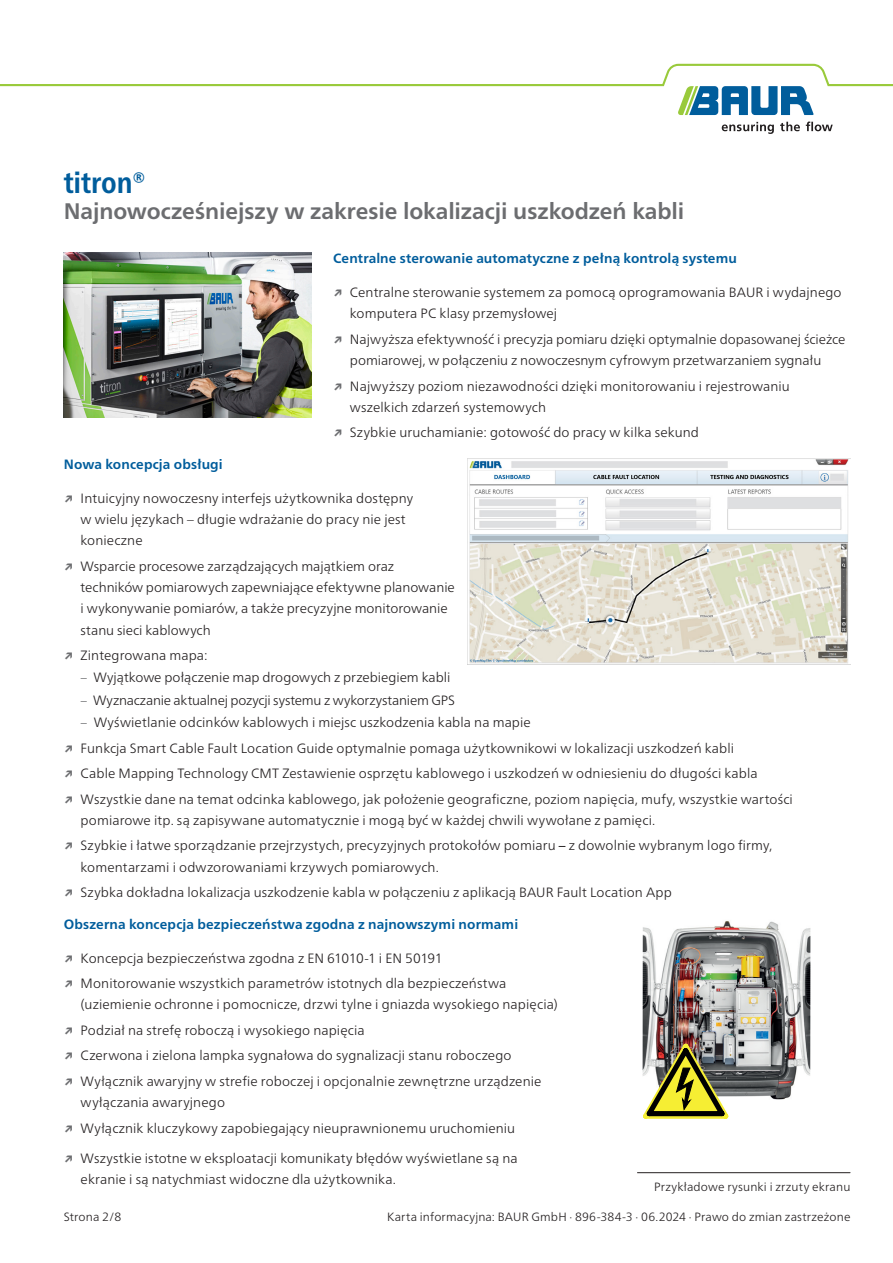
<style>
.page{position:relative;width:893px;height:1263px;background:#fff}
.page>*{position:absolute;margin:0;border:0;box-sizing:border-box;transform-origin:0 0}
.DB_-_Titel_Produktname_blau{font:700 condensed 30px "Frutiger Neue LTW1 G";letter-spacing:-.005em;color:#005d9c}
.DB_-_Aufzählung_USP_Überschrift{font:700 22.5px "Frutiger Neue LTW1 G";letter-spacing:-.005em;color:#6c6d70}
.t1{font:300 13.5px/21.3px "Frutiger Neue LTW1 G";letter-spacing:.005em;color:#231f20}
.DB_-_Condensed_Überschrift{font:700 13.5px "Frutiger Neue LTW1 G";letter-spacing:.01em;color:#005d9c}
.t2{font:300 13.5px "Frutiger Neue LTW1 G";letter-spacing:-.015em;color:#231f20}
.DB_-_Fußnote_rechtsbündig{font:300 12px "Frutiger Neue LTW1 G";letter-spacing:.015em;color:#231f20}
.s1{font-weight:700;color:#6c6d70}
.s2{font-stretch:condensed;color:#6c6d70}
.s3{font-weight:400;font-stretch:condensed}
</style>
<div class="page">
<svg style="left:722px;top:122px;width:52px;height:12px"></svg>
<svg style="left:780px;top:122px;width:20px;height:9px"></svg>
<svg style="left:806px;top:122px;width:27px;height:9px"></svg>
<svg style="left:0;top:64px;width:893px;height:51px"></svg>
<img style="left:64px;top:253px;width:248px;height:165px">
<hr style="left:637px;top:1172px;width:213px;height:1px;background:#231f20">
<img style="left:642px;top:921px;width:168px;height:179px">
<img style="left:642px;top:1039px;width:91px;height:80px">
<img style="left:469px;top:459px;width:380px;height:205px">
<p class="DB_-_Titel_Produktname_blau" style="left:64px;top:160px;width:84px">titron®</p>
<p class="DB_-_Aufzählung_USP_Überschrift" style="left:64px;top:195px;width:622px">Najnowocześniejszy w zakresie lokalizacji uszkodzeń kabli</p>
<p class="DB_-_Condensed_Überschrift" style="left:333px;top:248px;width:405px">Centralne sterowanie automatyczne z pełną kontrolą systemu</p>
<p class="t1" style="left:350px;top:281px;width:493px;text-indent:-17px"><span class="s1">↗</span> Centralne sterowanie systemem za pomocą oprogramowania BAUR i wydajnego komputera PC klasy przemysłowej</p>
<p class="t1" style="left:333px;top:327px;width:514px;text-align:center"><span class="s1">↗</span> Najwyższa efektywność i precyzja pomiaru dzięki optymalnie dopasowanej ścieżce pomiarowej, w połączeniu z nowoczesnym cyfrowym przetwarzaniem sygnału</p>
<p class="t1" style="left:350px;top:374px;width:441px;text-indent:-17px"><span class="s1">↗</span> Najwyższy poziom niezawodności dzięki monitorowaniu i rejestrowaniu wszelkich zdarzeń systemowych</p>
<p class="t1" style="left:333px;top:421px;width:367px"><span class="s1">↗</span> Szybkie uruchamianie: gotowość do pracy w kilka sekund</p>
<p class="DB_-_Condensed_Überschrift" style="left:64px;top:454px;width:160px">Nowa koncepcja obsługi</p>
<p class="t1" style="left:81px;top:486px;width:334px;text-indent:-17px"><span class="s1">↗</span> Intuicyjny nowoczesny interfejs użytkownika dostępny w wielu językach – długie wdrażanie do pracy nie jest konieczne</p>
<p class="t1" style="left:81px;top:555px;width:376px;text-indent:-17px"><span class="s1">↗</span> Wsparcie procesowe zarządzających majątkiem oraz techników pomiarowych zapewniające efektywne planowanie i wykonywanie pomiarów, a także precyzyjne monitorowanie stanu sieci kablowych</p>
<p class="t1" style="left:64px;top:644px;width:145px"><span class="s1">↗</span> Zintegrowana mapa:</p>
<p class="t1" style="left:81px;top:666px;width:371px"><span class="s2">–</span> Wyjątkowe połączenie map drogowych z przebiegiem kabli</p>
<p class="t2" style="left:81px;top:690px;width:376px"><span class="s2">–</span> Wyznaczanie aktualnej pozycji systemu z wykorzystaniem GPS</p>
<p class="t1" style="left:81px;top:711px;width:452px"><span class="s2">–</span> Wyświetlanie odcinków kablowych i miejsc uszkodzenia kabla na mapie</p>
<p class="t1" style="left:64px;top:736px;width:672px"><span class="s1">↗</span> Funkcja Smart Cable Fault Location Guide optymalnie pomaga użytkownikowi w lokalizacji uszkodzeń kabli</p>
<p class="t1" style="left:64px;top:762px;width:695px"><span class="s1">↗</span> Cable Mapping Technology CMT Zestawienie osprzętu kablowego i uszkodzeń w odniesieniu do długości kabla</p>
<p class="t1" style="left:81px;top:787px;width:714px;text-indent:-17px"><span class="s1">↗</span> Wszystkie dane na temat odcinka kablowego, jak położenie geograficzne, poziom napięcia, mufy, wszystkie wartości pomiarowe itp. są zapisywane automatycznie i mogą być w każdej chwili wywołane z pamięci.</p>
<p class="t1" style="left:81px;top:834px;width:693px;text-indent:-17px"><span class="s1">↗</span> Szybkie i łatwe sporządzanie przejrzystych, precyzyjnych protokołów pomiaru <span class="s3">–</span> z dowolnie wybranym logo firmy, komentarzami i odwzorowaniami krzywych pomiarowych.</p>
<p class="t1" style="left:64px;top:881px;width:609px"><span class="s1">↗</span> Szybka dokładna lokalizacja uszkodzenie kabla w połączeniu z aplikacją BAUR Fault Location App</p>
<p class="DB_-_Condensed_Überschrift" style="left:64px;top:914px;width:456px">Obszerna koncepcja bezpieczeństwa zgodna z najnowszymi normami</p>
<p class="t1" style="left:64px;top:946px;width:380px"><span class="s1">↗</span> Koncepcja bezpieczeństwa zgodna z EN 61010-1 i EN 50191</p>
<p class="t1" style="left:81px;top:972px;width:479px;text-indent:-17px"><span class="s1">↗</span> Monitorowanie wszystkich parametrów istotnych dla bezpieczeństwa (uziemienie ochronne i pomocnicze, drzwi tylne i gniazda wysokiego napięcia)</p>
<p class="t1" style="left:64px;top:1018px;width:302px"><span class="s1">↗</span> Podział na strefę roboczą i wysokiego napięcia</p>
<p class="t1" style="left:64px;top:1044px;width:449px"><span class="s1">↗</span> Czerwona i zielona lampka sygnałowa do sygnalizacji stanu roboczego</p>
<p class="t1" style="left:81px;top:1069px;width:462px;text-indent:-17px"><span class="s1">↗</span> Wyłącznik awaryjny w strefie roboczej i opcjonalnie zewnętrzne urządzenie wyłączania awaryjnego</p>
<p class="t1" style="left:64px;top:1116px;width:453px"><span class="s1">↗</span> Wyłącznik kluczykowy zapobiegający nieuprawnionemu uruchomieniu</p>
<p class="t1" style="left:81px;top:1146px;width:439px;text-indent:-17px"><span class="s1">↗</span> Wszystkie istotne w eksploatacji komunikaty błędów wyświetlane są na ekranie i są natychmiast widoczne dla użytkownika.</p>
<p class="DB_-_Fußnote_rechtsbündig" style="left:654px;top:1178px;width:198px">Przykładowe rysunki i zrzuty ekranu</p>
<p class="DB_-_Fußnote_rechtsbündig" style="left:64px;top:1208px;width:59px">Strona 2/8</p>
<p class="DB_-_Fußnote_rechtsbündig" style="left:387px;top:1208px;width:465px">Karta informacyjna: BAUR GmbH · 896-384-3 · 06.2024 · Prawo do zmian zastrzeżone</p>
</div>
